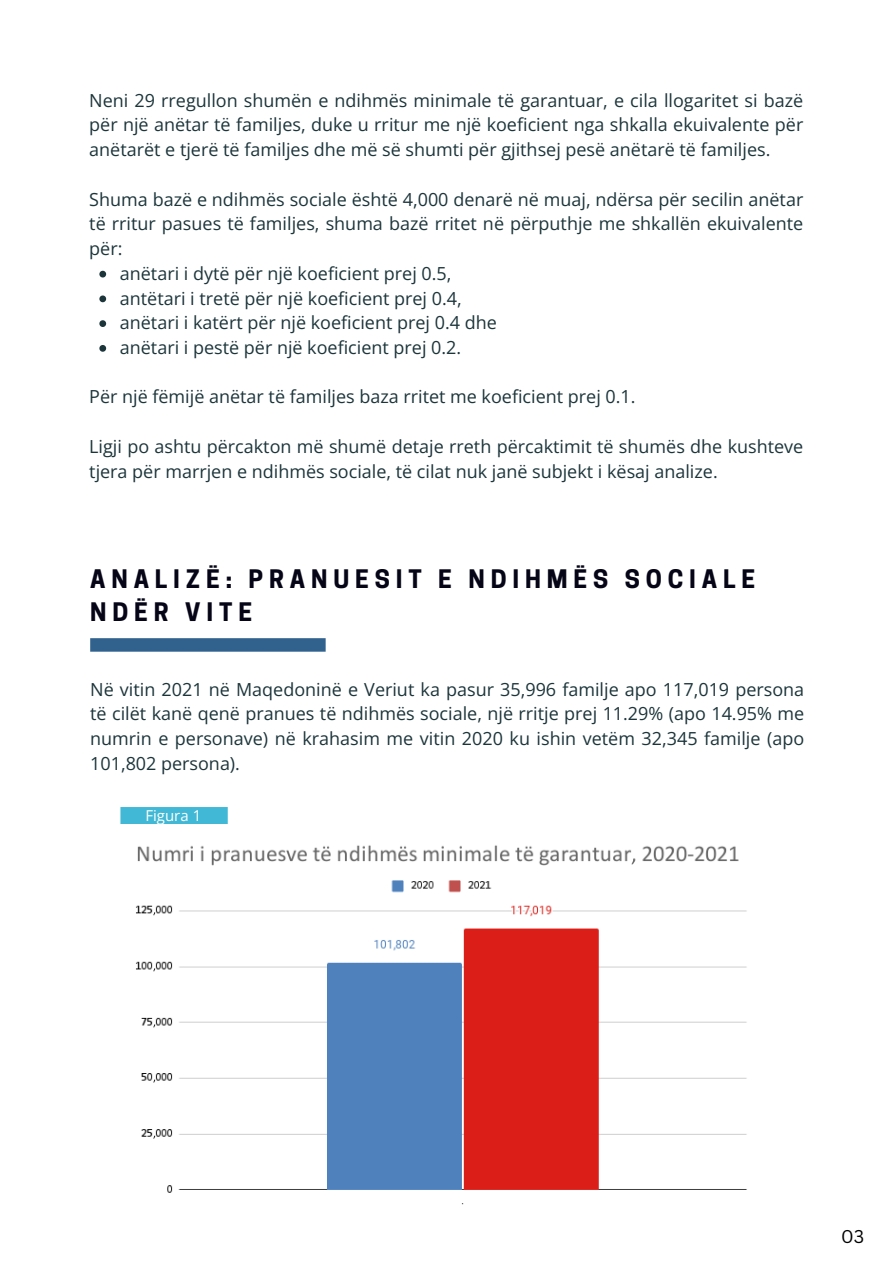
<style>
.page{position:relative;width:893px;height:1264px;background:#fff}
.page>*{position:absolute;margin:0;border:0;box-sizing:border-box;transform-origin:0 0}
.t1{font:700 24px/32.5px "Cooper Hewitt";letter-spacing:.245em;color:#050517}
.t2{font:18px/24.8px "Open Sans";color:#1c353b;text-align:justify}
.t3{font:18px "Canva Sans";color:#000}
.t4{font:15px "Open Sans";color:#fff}
</style>
<div class="page">
<div style="left:90px;top:638px;width:235px;height:13px;background:#31618d"></div>
<div style="left:120px;top:807px;width:108px;height:43px;background:#41b8d5"></div>
<img style="left:120px;top:824px;width:627px;height:381px">
<svg style="left:99px;top:271px;width:7px;height:6px"></svg>
<svg style="left:99px;top:295px;width:7px;height:7px"></svg>
<svg style="left:99px;top:320px;width:7px;height:7px"></svg>
<svg style="left:99px;top:345px;width:7px;height:7px"></svg>
<p class="t2" style="left:89px;top:87px;width:715px">Neni 29 rregullon shumën e ndihmës minimale të garantuar, e cila llogaritet si bazë për një anëtar të familjes, duke u rritur me një koeficient nga shkalla ekuivalente për anëtarët e tjerë të familjes dhe më së shumti për gjithsej pesë anëtarë të familjes.</p>
<p class="t2" style="left:89px;top:186px;width:715px">Shuma bazë e ndihmës sociale është 4,000 denarë në muaj, ndërsa për secilin anëtar të rritur pasues të familjes, shuma bazë rritet në përputhje me shkallën ekuivalente për:</p>
<p class="t2" style="left:120px;top:260px;width:333px">anëtari i dytë për një koeficient prej 0.5,</p>
<p class="t2" style="left:120px;top:285px;width:343px">antëtari i tretë për një koeficient prej 0.4,</p>
<p class="t2" style="left:120px;top:310px;width:378px">anëtari i katërt për një koeficient prej 0.4 dhe</p>
<p class="t2" style="left:120px;top:334px;width:343px">anëtari i pestë për një koeficient prej 0.2.</p>
<p class="t2" style="left:89px;top:384px;width:547px">Për një fëmijë anëtar të familjes baza rritet me koeficient prej 0.1.</p>
<p class="t2" style="left:89px;top:433px;width:715px">Ligji po ashtu përcakton më shumë detaje rreth përcaktimit të shumës dhe kushteve tjera për marrjen e ndihmës sociale, të cilat nuk janë subjekt i kësaj analize.</p>
<p class="t1" style="left:90px;top:566px;width:666px">ANALIZË: PRANUESIT E NDIHMËS SOCIALE<br>NDËR VITE</p>
<p class="t2" style="left:90px;top:676px;width:715px">Në vitin 2021 në Maqedoninë e Veriut ka pasur 35,996 familje apo 117,019 persona të cilët kanë qenë pranues të ndihmës sociale, një rritje prej 11.29% (apo 14.95% me numrin e personave) në krahasim me vitin 2020 ku ishin vetëm 32,345 familje (apo 101,802 persona).</p>
<p class="t4" style="left:145px;top:805px;width:57px">Figura 1</p>
<p class="t3" style="left:841px;top:1223px;width:25px">03</p>
</div>
